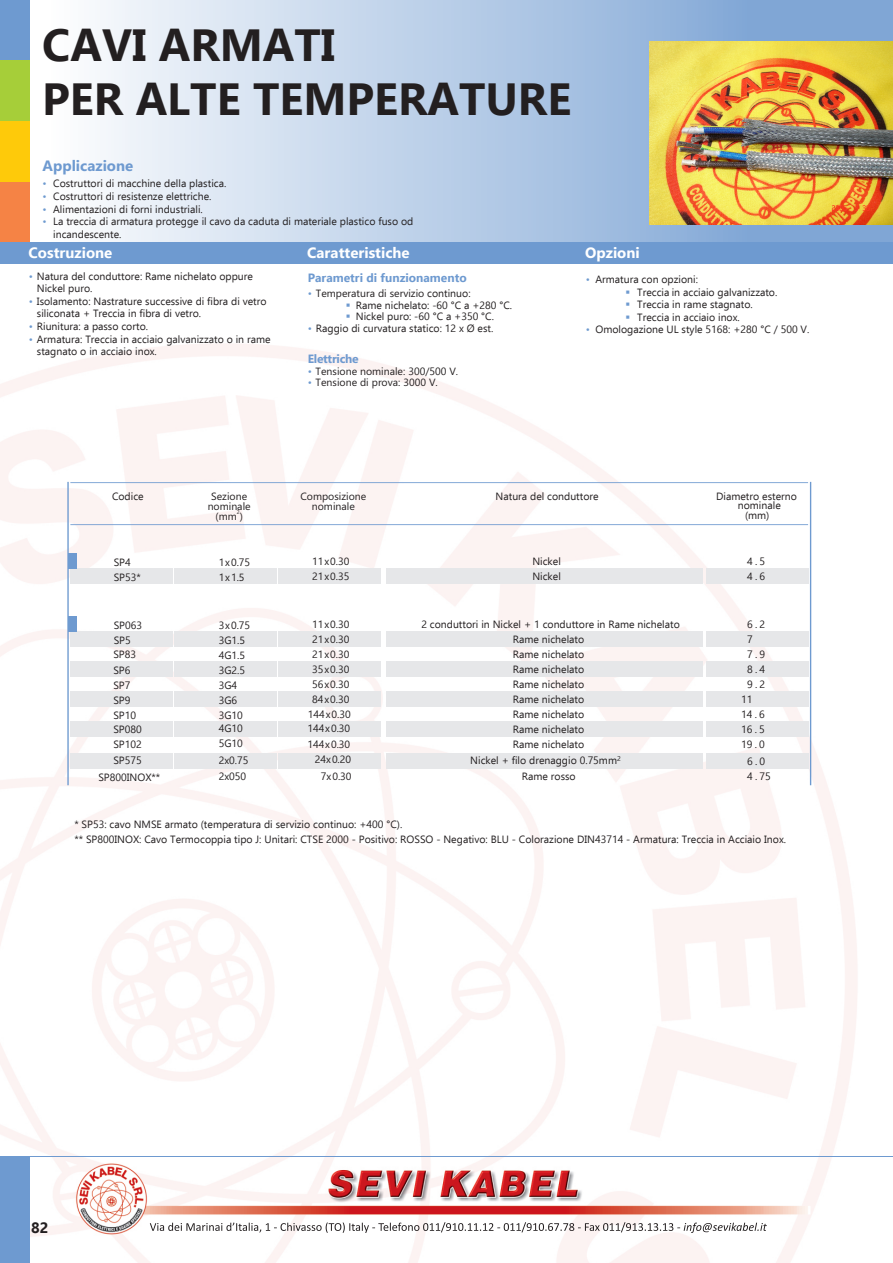
<style>
.page{position:relative;width:893px;height:1263px;background:#fff}
.page>*{position:absolute;margin:0;border:0;box-sizing:border-box;transform-origin:0 0}
.t1{font:700 45px/54px "Ebrima";color:#231f20}
.t2{font:700 15px "Ebrima";color:#fff}
.t3{font:700 15px "Ebrima";color:#6e9ad0}
.t4{font:700 15px "Ebrima";color:#231f20}
.t5{font:700 12px "Ebrima";color:#6e9ad0}
.t6{font:700 12px "Ebrima";letter-spacing:-.02em;color:#6e9ad0}
.t7{font:10.5px/15px "Ebrima";color:#231f20}
.t8{font:5.25px "Ebrima";color:#231f20}
.s1{color:#6e9ad0}
</style>
<div class="page">
<img style="left:0;top:344px;width:857px;height:919px">
<svg style="left:150px;top:1222px;width:617px;height:11px"></svg>
<hr style="left:0;top:1156px;width:893px;height:1px;background:#6e9ad0">
<div style="left:30px;top:0;width:863px;height:242px;background:linear-gradient(to right,#fdfeff,#749bcb)"></div>
<div style="left:0;top:0;width:30px;height:61px;background:#6e9ad0"></div>
<div style="left:0;top:182px;width:30px;height:60px;background:#f58345"></div>
<div style="left:0;top:61px;width:30px;height:60px;background:#a6ce39"></div>
<div style="left:0;top:121px;width:30px;height:61px;background:#feca0a"></div>
<div style="left:0;top:242px;width:893px;height:22px;background:#6e9ad0"></div>
<div style="left:0;top:1157px;width:30px;height:106px;background:#6e9ad0"></div>
<div style="left:70px;top:569px;width:102px;height:15px;background:#e6e7e9"></div>
<div style="left:70px;top:632px;width:102px;height:15px;background:#e6e7e9"></div>
<div style="left:70px;top:662px;width:102px;height:15px;background:#e6e7e9"></div>
<div style="left:70px;top:692px;width:102px;height:15px;background:#e6e7e9"></div>
<div style="left:70px;top:722px;width:102px;height:15px;background:#e6e7e9"></div>
<hr style="left:68px;top:482px;width:1px;height:303px;background:#6e9ad0">
<div style="left:174px;top:569px;width:102px;height:15px;background:#e6e7e9"></div>
<div style="left:174px;top:632px;width:102px;height:15px;background:#e6e7e9"></div>
<div style="left:174px;top:662px;width:102px;height:15px;background:#e6e7e9"></div>
<div style="left:174px;top:692px;width:102px;height:15px;background:#e6e7e9"></div>
<div style="left:174px;top:722px;width:102px;height:15px;background:#e6e7e9"></div>
<div style="left:279px;top:569px;width:102px;height:15px;background:#e6e7e9"></div>
<div style="left:279px;top:632px;width:102px;height:15px;background:#e6e7e9"></div>
<div style="left:279px;top:662px;width:102px;height:15px;background:#e6e7e9"></div>
<div style="left:279px;top:692px;width:102px;height:15px;background:#e6e7e9"></div>
<div style="left:279px;top:722px;width:102px;height:15px;background:#e6e7e9"></div>
<hr style="left:70px;top:482px;width:738px;height:1px;background:#6e9ad0">
<div style="left:386px;top:569px;width:316px;height:15px;background:#e6e7e9"></div>
<div style="left:386px;top:632px;width:316px;height:15px;background:#e6e7e9"></div>
<div style="left:386px;top:662px;width:316px;height:15px;background:#e6e7e9"></div>
<div style="left:386px;top:692px;width:316px;height:15px;background:#e6e7e9"></div>
<div style="left:386px;top:722px;width:316px;height:15px;background:#e6e7e9"></div>
<div style="left:706px;top:569px;width:102px;height:15px;background:#e6e7e9"></div>
<div style="left:706px;top:632px;width:102px;height:15px;background:#e6e7e9"></div>
<div style="left:706px;top:662px;width:102px;height:15px;background:#e6e7e9"></div>
<div style="left:706px;top:692px;width:102px;height:15px;background:#e6e7e9"></div>
<div style="left:706px;top:722px;width:102px;height:15px;background:#e6e7e9"></div>
<hr style="left:810px;top:482px;width:1px;height:303px;background:#6e9ad0">
<hr style="left:70px;top:524px;width:738px;height:1px;background:#6e9ad0">
<div style="left:70px;top:753px;width:102px;height:15px;background:#e6e7e9"></div>
<div style="left:174px;top:753px;width:102px;height:15px;background:#e6e7e9"></div>
<div style="left:279px;top:753px;width:102px;height:15px;background:#e6e7e9"></div>
<div style="left:386px;top:753px;width:316px;height:15px;background:#e6e7e9"></div>
<div style="left:706px;top:753px;width:102px;height:15px;background:#e6e7e9"></div>
<div style="left:69px;top:553px;width:8px;height:15px;background:#6e9ad0"></div>
<div style="left:69px;top:616px;width:8px;height:15px;background:#6e9ad0"></div>
<img style="left:650px;top:42px;width:243px;height:182px">
<h1 class="t1" style="left:42px;top:17px;width:530px">CAVI ARMATI<br>PER ALTE TEMPERATURE</h1>
<h2 class="t3" style="left:43px;top:159px;width:92px">Applicazione</h2>
<p class="t7" style="left:43px;top:176px;width:185px"><span class="s1">•</span> Costruttori di macchine della plastica.</p>
<p class="t7" style="left:43px;top:189px;width:170px"><span class="s1">•</span> Costruttori di resistenze elettriche.</p>
<p class="t7" style="left:43px;top:201px;width:162px"><span class="s1">•</span> Alimentazioni di forni industriali.</p>
<p class="t7" style="left:53px;top:215px;width:362px;line-height:12.6px;text-indent:-11px"><span class="s1">•</span> La treccia di armatura protegge il cavo da caduta di materiale plastico fuso od incandescente.</p>
<h2 class="t2" style="left:29px;top:241px;width:85px">Costruzione</h2>
<h2 class="t2" style="left:307px;top:246px;width:104px">Caratteristiche</h2>
<h2 class="t2" style="left:585px;top:246px;width:56px">Opzioni</h2>
<p class="t7" style="left:586px;top:272px;width:114px"><span class="s1">•</span> Armatura con opzioni:</p>
<p class="t7" style="left:625px;top:284px;width:153px"><span class="s1">▪</span> Treccia in acciaio galvanizzato.</p>
<p class="t7" style="left:625px;top:297px;width:129px"><span class="s1">▪</span> Treccia in rame stagnato.</p>
<p class="t7" style="left:625px;top:309px;width:116px"><span class="s1">▪</span> Treccia in acciaio inox.</p>
<p class="t7" style="left:586px;top:322px;width:225px"><span class="s1">•</span> Omologazione UL style 5168: +280 °C / 500 V.</p>
<p class="t7" style="left:37px;top:269px;width:218px;line-height:12.6px;text-indent:-8px"><span class="s1">•</span> Natura del conduttore: Rame nichelato oppure<br>Nickel puro.</p>
<p class="t7" style="left:37px;top:294px;width:231px;line-height:12.6px;text-indent:-8px"><span class="s1">•</span> Isolamento: Nastrature successive di fibra di vetro siliconata + Treccia in fibra di vetro.</p>
<p class="t7" style="left:29px;top:318px;width:121px"><span class="s1">•</span> Riunitura: a passo corto.</p>
<p class="t7" style="left:37px;top:332px;width:235px;line-height:12.6px;text-indent:-8px"><span class="s1">•</span> Armatura: Treccia in acciaio galvanizzato o in rame stagnato o in acciaio inox.</p>
<p class="t5" style="left:308px;top:269px;width:160px">Parametri di funzionamento</p>
<p class="t7" style="left:308px;top:286px;width:164px"><span class="s1">•</span> Temperatura di servizio continuo:</p>
<p class="t7" style="left:346px;top:297px;width:168px"><span class="s1">▪</span> Rame nichelato: -60 °C a +280 °C.</p>
<p class="t7" style="left:346px;top:309px;width:150px"><span class="s1">▪</span> Nickel puro: -60 °C a +350 °C.</p>
<p class="t7" style="left:308px;top:321px;width:187px"><span class="s1">•</span> Raggio di curvatura statico: 12 x Ø est.</p>
<p class="t6" style="left:308px;top:354px;width:52px">Elettriche</p>
<p class="t7" style="left:308px;top:365px;width:152px"><span class="s1">•</span> Tensione nominale: 300/500 V.</p>
<p class="t7" style="left:308px;top:376px;width:132px"><span class="s1">•</span> Tensione di prova: 3000 V.</p>
<p class="t7" style="left:112px;top:489px;width:33px">Codice</p>
<p class="t7" style="left:114px;top:554px;width:29px">SP4<br>SP53*</p>
<p class="t7" style="left:114px;top:617px;width:30px">SP063<br>SP5</p>
<p class="t7" style="left:113px;top:646px;width:24px;line-height:16.5px">SP83<br>SP6</p>
<p class="t7" style="left:113px;top:678px;width:24px">SP7<br>SP9<br>SP10</p>
<p class="t7" style="left:113px;top:721px;width:30px">SP080<br>SP102</p>
<p class="t7" style="left:208px;top:492px;width:44px;line-height:9.9px;text-align:center">Sezione nominale</p>
<p class="t8" style="left:237px;top:511px;width:4px">2</p>
<p class="t7" style="left:216px;top:509px;width:29px">(mm )</p>
<p class="t7" style="left:219px;top:554px;width:33px">1x 0.75<br>1 x 1.5</p>
<p class="t7" style="left:219px;top:617px;width:33px">3x 0.75<br>3G1.5</p>
<p class="t7" style="left:219px;top:662px;width:28px">3G2.5</p>
<p class="t7" style="left:219px;top:647px;width:28px">4G1.5</p>
<p class="t7" style="left:219px;top:677px;width:26px">3G4<br>3G6<br>3G10</p>
<p class="t7" style="left:219px;top:721px;width:26px">4G10<br>5G10</p>
<p class="t7" style="left:300px;top:492px;width:67px;line-height:9.9px;text-align:center">Composizione nominale</p>
<p class="t7" style="left:312px;top:554px;width:39px">11x 0.30<br>21x 0.35</p>
<p class="t7" style="left:308px;top:617px;width:44px;text-align:center">11x 0.30<br>21x 0.30<br>21x 0.30<br>35x 0.30<br>56x 0.30<br>84x 0.30<br>144x 0.30</p>
<p class="t7" style="left:307px;top:720px;width:44px;line-height:16.5px">144x 0.30<br>144x 0.30</p>
<p class="t7" style="left:496px;top:488px;width:105px">Natura del conduttore</p>
<p class="t7" style="left:532px;top:554px;width:30px">Nickel<br>Nickel</p>
<p class="t7" style="left:421px;top:617px;width:260px;text-align:center">2 conduttori in Nickel + 1 conduttore in Rame nichelato<br>Rame nichelato<br>Rame nichelato<br>Rame nichelato<br>Rame nichelato<br>Rame nichelato<br>Rame nichelato<br>Rame nichelato<br>Rame nichelato</p>
<p class="t7" style="left:716px;top:491px;width:82px;line-height:9.9px;text-align:center">Diametro esterno nominale<br>(mm)</p>
<p class="t7" style="left:747px;top:555px;width:19px">4 . 5<br>4 . 6</p>
<p class="t7" style="left:747px;top:617px;width:19px">6. 2<br>7</p>
<p class="t7" style="left:747px;top:647px;width:19px">7. 9</p>
<p class="t7" style="left:747px;top:662px;width:19px">8. 4</p>
<p class="t7" style="left:741px;top:677px;width:25px;text-indent:6px">9. 2<br>11</p>
<p class="t7" style="left:741px;top:707px;width:25px">14. 6</p>
<p class="t7" style="left:741px;top:722px;width:25px">16. 5</p>
<p class="t7" style="left:741px;top:737px;width:25px">19. 0</p>
<p class="t7" style="left:113px;top:753px;width:30px">SP575</p>
<p class="t7" style="left:219px;top:752px;width:31px">2x0.75</p>
<p class="t7" style="left:315px;top:752px;width:38px">24x 0.20</p>
<p class="t7" style="left:747px;top:753px;width:19px">6. 0</p>
<p class="t7" style="left:98px;top:769px;width:63px">SP800INOX**</p>
<p class="t7" style="left:219px;top:769px;width:29px">2x050</p>
<p class="t7" style="left:321px;top:768px;width:32px">7x 0.30</p>
<p class="t7" style="left:522px;top:768px;width:55px">Rame rosso</p>
<p class="t7" style="left:747px;top:768px;width:25px">4. 75</p>
<p class="t7" style="left:74px;top:816px;width:713px">* SP53: cavo NMSE armato (temperatura di servizio continuo: +400 °C).<br>** SP800INOX: Cavo Termocoppia tipo J: Unitari: CTSE 2000 - Positivo: ROSSO - Negativo: BLU - Colorazione DIN43714 - Armatura: Treccia in Acciaio Inox.</p>
<p class="t7" style="left:470px;top:753px;width:152px">Nickel + filo drenaggio 0.75mm<sup>2</sup></p>
<h2 class="t4" style="left:31px;top:1216px;width:19px">82</h2>
</div>
